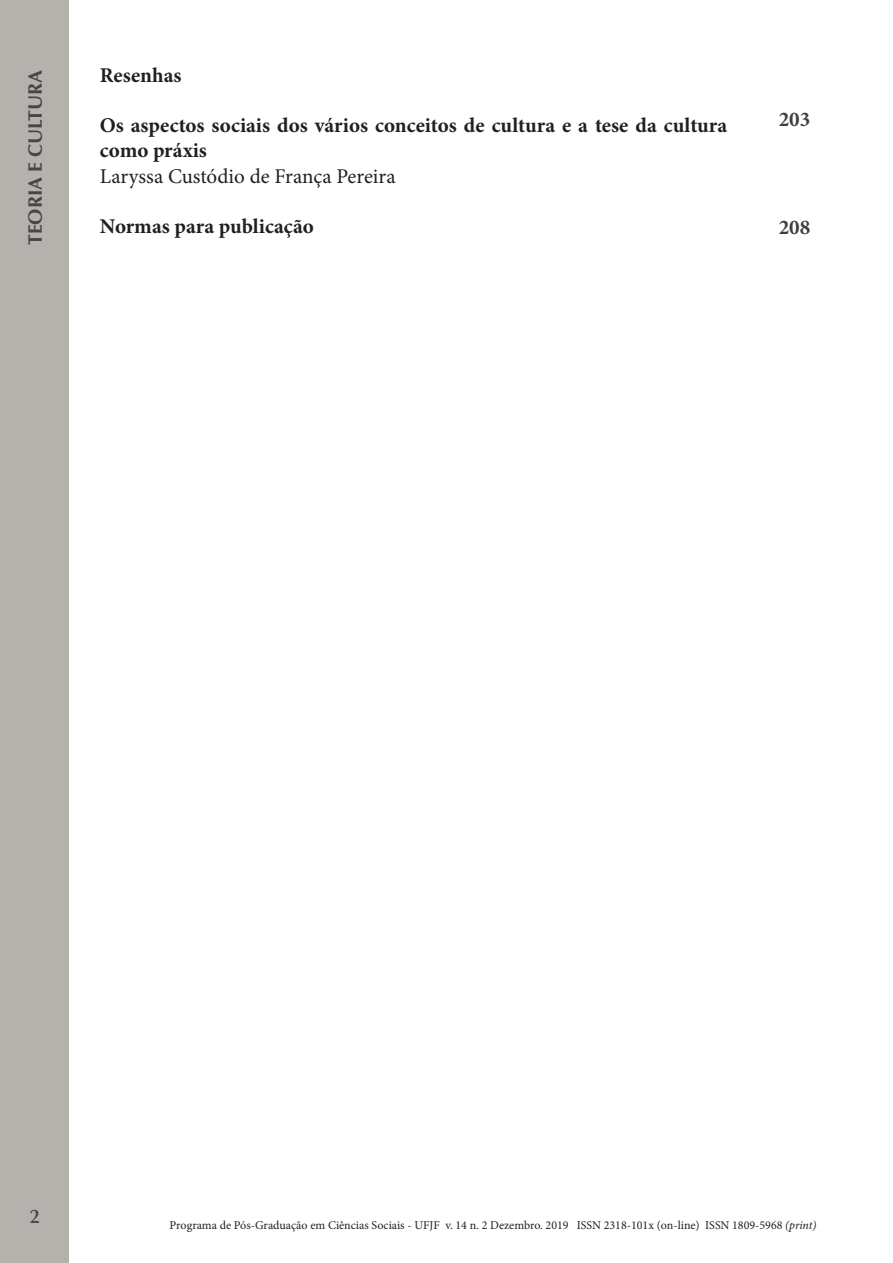
<style>
.page{position:relative;width:893px;height:1263px;background:#fff}
.page>*{position:absolute;margin:0;border:0;box-sizing:border-box;transform-origin:0 0}
.t1{font:700 21px/25.2px "Minion Pro";color:#231f20}
.t2{font:21px "Minion Pro";color:#231f20}
.Texto_completo{font:700 21px "Minion Pro";color:#3e3e3f}
.t3{font:700 19.5px "Optima LT Std";color:#454647}
.t4{font:600 19.5px "Optima";color:#454647}
.t5{font:12px "Minion Pro";color:#231f20}
.s1{font-style:italic}
</style>
<div class="page">
<div style="left:1px;top:0;width:68px;height:1263px;background:#b5b2ad"></div>
<h2 class="t3" style="left:24px;top:245px;width:177px;rotate:-90deg">TEORIA E CULTURA</h2>
<p class="t1" style="left:100px;top:63px;width:83px">Resenhas</p>
<p class="t1" style="left:100px;top:114px;width:629px">Os aspectos sociais dos vários conceitos de cultura e a tese da cultura como práxis</p>
<p class="t2" style="left:100px;top:162px;width:297px">Laryssa Custódio de França Pereira</p>
<p class="t1" style="left:100px;top:215px;width:216px">Normas para publicação</p>
<p class="Texto_completo" style="left:779px;top:214px;width:33px">208</p>
<p class="Texto_completo" style="left:779px;top:107px;width:33px">203</p>
<h2 class="t4" style="left:30px;top:1205px;width:12px">2</h2>
<p class="t5" style="left:170px;top:1217px;width:648px">Programa de Pós-Graduação em Ciências Sociais - UFJF v. 14 n. 2 Dezembro. 2019 ISSN 2318-101x (on-line) ISSN 1809-5968 <span class="s1">(print)</span></p>
</div>
